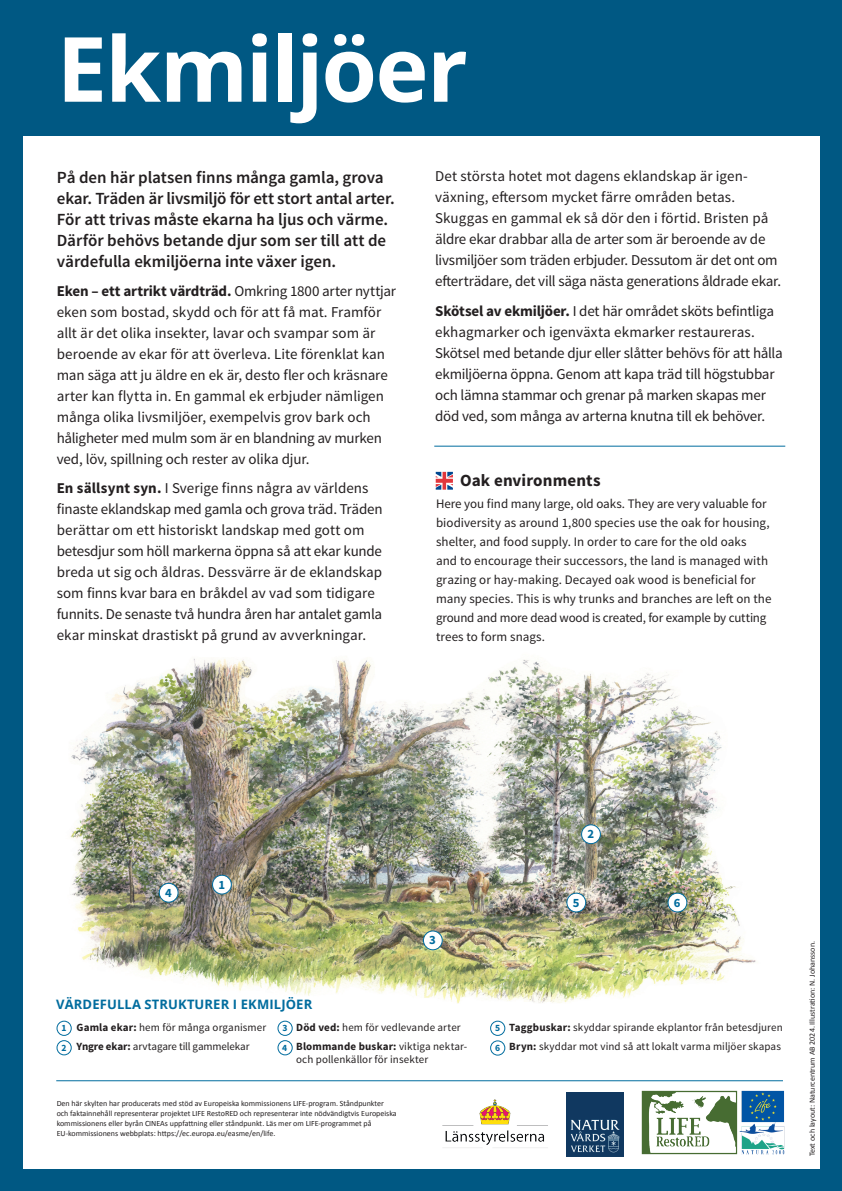
<style>
.page{position:relative;width:842px;height:1191px;background:#005883}
.page>*{position:absolute;margin:0;border:0;box-sizing:border-box;transform-origin:0 0}
.t1{font:700 90px "Open Sans";letter-spacing:-.025em;color:#fff}
.t2{font:600 17px/21px "Source Sans Pro";letter-spacing:-.005em;color:#231f20}
.t3{font:700 17px "Source Sans Pro";letter-spacing:.005em;color:#231f20}
.t4{font:15px/21px "Source Sans Pro";letter-spacing:-.005em;color:#231f20}
.t5{font:13px/19px "Source Sans Pro";color:#231f20}
.t6{font:700 13px "Open Sans";letter-spacing:.01em;color:#006c9e}
.t7{font:700 12.7px "Source Sans Pro";color:#006c9e}
.t8{font:11px/18.9px "Source Sans Pro";letter-spacing:.005em;color:#231f20}
.t9{font:700 9.6px/20.1px "Source Sans Pro";color:#006c9e}
.t10{font:8px/10px "Calibri";color:#231f20}
.s1{font-weight:700}
</style>
<div class="page">
<div style="left:23px;top:136px;width:796px;height:1032px;background:#fff"></div>
<img style="left:70px;top:658px;width:686px;height:346px">
<div style="left:213px;top:875px;width:18px;height:19px;background:#fff;border-radius:50%"></div>
<div style="left:212px;top:874px;width:20px;height:20px;border:1px solid #006c9e;border-radius:50%"></div>
<div style="left:582px;top:825px;width:18px;height:18px;background:#fff;border-radius:50%"></div>
<div style="left:581px;top:824px;width:20px;height:20px;border:1px solid #006c9e;border-radius:50%"></div>
<div style="left:423px;top:931px;width:19px;height:18px;background:#fff;border-radius:50%"></div>
<div style="left:423px;top:930px;width:20px;height:20px;border:1px solid #006c9e;border-radius:50%"></div>
<div style="left:668px;top:893px;width:19px;height:19px;background:#fff;border-radius:50%"></div>
<div style="left:668px;top:892px;width:19px;height:20px;border:1px solid #006c9e;border-radius:50%"></div>
<div style="left:159px;top:883px;width:19px;height:19px;background:#fff;border-radius:50%"></div>
<div style="left:159px;top:883px;width:19px;height:19px;border:1px solid #006c9e;border-radius:50%"></div>
<div style="left:567px;top:893px;width:19px;height:19px;background:#fff;border-radius:50%"></div>
<div style="left:566px;top:892px;width:20px;height:20px;border:1px solid #006c9e;border-radius:50%"></div>
<img style="left:641px;top:1090px;width:144px;height:65px">
<img style="left:566px;top:1092px;width:57px;height:64px">
<img style="left:442px;top:1099px;width:106px;height:49px">
<svg style="left:435px;top:471px;width:18px;height:19px"></svg>
<svg style="left:436px;top:472px;width:17px;height:17px"></svg>
<hr style="left:56px;top:1080px;width:727px;height:1px;background:#006c9e">
<div style="left:57px;top:1020px;width:15px;height:15px;border:1px solid #006c9e;border-radius:50%"></div>
<div style="left:57px;top:1040px;width:15px;height:15px;border:1px solid #006c9e;border-radius:50%"></div>
<div style="left:278px;top:1020px;width:15px;height:15px;border:1px solid #006c9e;border-radius:50%"></div>
<div style="left:278px;top:1040px;width:15px;height:15px;border:1px solid #006c9e;border-radius:50%"></div>
<div style="left:490px;top:1020px;width:15px;height:15px;border:1px solid #006c9e;border-radius:50%"></div>
<div style="left:490px;top:1040px;width:15px;height:15px;border:1px solid #006c9e;border-radius:50%"></div>
<hr style="left:434px;top:446px;width:351px;height:1px;background:#006c9e">
<h1 class="t1" style="left:57px;top:5px;width:413px">Ekmiljöer</h1>
<p class="t2" style="left:57px;top:167px;width:339px">På den här platsen finns många gamla, grova ekar. Träden är livsmiljö för ett stort antal arter.<br>För att trivas måste ekarna ha ljus och värme.<br>Därför behövs betande djur som ser till att de värdefulla ekmiljöerna inte växer igen.</p>
<p class="t4" style="left:57px;top:280px;width:341px"><span class="s1">Eken – ett artrikt värdträd.</span> Omkring 1800 arter nyttjar eken som bostad, skydd och för att få mat. Framför allt är det olika insekter, lavar och svampar som är beroende av ekar för att överleva. Lite förenklat kan man säga att ju äldre en ek är, desto fler och kräsnare arter kan flytta in. En gammal ek erbjuder nämligen många olika livsmiljöer, exempelvis grov bark och håligheter med mulm som är en blandning av murken ved, löv, spillning och rester av olika djur.</p>
<p class="t4" style="left:57px;top:478px;width:327px"><span class="s1">En sällsynt syn.</span> I Sverige finns några av världens finaste eklandskap med gamla och grova träd. Träden berättar om ett historiskt landskap med gott om betesdjur som höll markerna öppna så att ekar kunde breda ut sig och åldras. Dessvärre är de eklandskap som finns kvar bara en bråkdel av vad som tidigare funnits. De senaste två hundra åren har antalet gamla ekar minskat drastiskt på grund av avverkningar.</p>
<p class="t4" style="left:435px;top:166px;width:347px">Det största hotet mot dagens eklandskap är igen&shy;växning, eftersom mycket färre områden betas.<br>Skuggas en gammal ek så dör den i förtid. Bristen på äldre ekar drabbar alla de arter som är beroende av de livsmiljöer som träden erbjuder. Dessutom är det ont om efterträdare, det vill säga nästa generations åldrade ekar.</p>
<p class="t4" style="left:435px;top:300px;width:349px"><span class="s1">Skötsel av ekmiljöer.</span> I det här området sköts befintliga ekhagmarker och igenväxta ekmarker restaureras.<br>Skötsel med betande djur eller slåtter behövs för att hålla ekmiljöerna öppna. Genom att kapa träd till högstubbar och lämna stammar och grenar på marken skapas mer död ved, som många av arterna knutna till ek behöver.</p>
<p class="t3" style="left:460px;top:470px;width:142px">Oak environments</p>
<p class="t5" style="left:436px;top:495px;width:337px">Here you find many large, old oaks. They are very valuable for biodiversity as around 1,800 species use the oak for housing, shelter, and food supply. In order to care for the old oaks<br>and to encourage their successors, the land is managed with grazing or hay-making. Decayed oak wood is beneficial for many species. This is why trunks and branches are left on the ground and more dead wood is created, for example by cutting trees to form snags.</p>
<p class="t7" style="left:165px;top:884px;width:8px">4</p>
<p class="t7" style="left:218px;top:876px;width:8px">1</p>
<p class="t6" style="left:56px;top:995px;width:257px">VÄRDEFULLA STRUKTURER I EKMILJÖER</p>
<p class="t7" style="left:429px;top:932px;width:8px">3</p>
<p class="t7" style="left:587px;top:825px;width:8px">2</p>
<p class="t7" style="left:573px;top:894px;width:8px">5</p>
<p class="t7" style="left:674px;top:894px;width:8px">6</p>
<p class="t8" style="left:77px;top:1018px;width:191px"><span class="s1">Gamla ekar:</span> hem för många organismer<br><span class="s1">Yngre ekar:</span> arvtagare till gammelekar</p>
<p class="t8" style="left:509px;top:1018px;width:275px"><span class="s1">Taggbuskar:</span> skyddar spirande ekplantor från betesdjuren</p>
<p class="t9" style="left:61px;top:1018px;width:7px">1</p>
<p class="t8" style="left:296px;top:1018px;width:172px"><span class="s1">Död ved:</span> hem för vedlevande arter<br><span class="s1">Blommande buskar:</span> viktiga nektar-</p>
<p class="t8" style="left:296px;top:1050px;width:134px">och pollenkällor för insekter</p>
<p class="t9" style="left:282px;top:1018px;width:7px">3<br>4</p>
<p class="t9" style="left:495px;top:1018px;width:7px;line-height:19.7px">5<br>6</p>
<p class="t9" style="left:61px;top:1037px;width:7px">2</p>
<p class="t8" style="left:509px;top:1037px;width:273px"><span class="s1">Bryn:</span> skyddar mot vind så att lokalt varma miljöer skapas</p>
<p class="t10" style="left:57px;top:1098px;width:342px">Den här skylten har producerats med stöd av Europeiska kommissionens LIFE-program. Ståndpunkter och faktainnehåll representerar projektet LIFE RestoRED och representerar inte nödvändigtvis Europeiska kommissionens eller byrån CINEAs uppfattning eller ståndpunkt. Läs mer om LIFE-programmet på EU-kommissionens webbplats: https://ec.europa.eu/easme/en/life.</p>
<p class="t10" style="left:807px;top:1156px;width:216px;rotate:-90deg">Text och layout: Naturcentrum AB 2024. Illustration: N. Johansson.</p>
</div>
